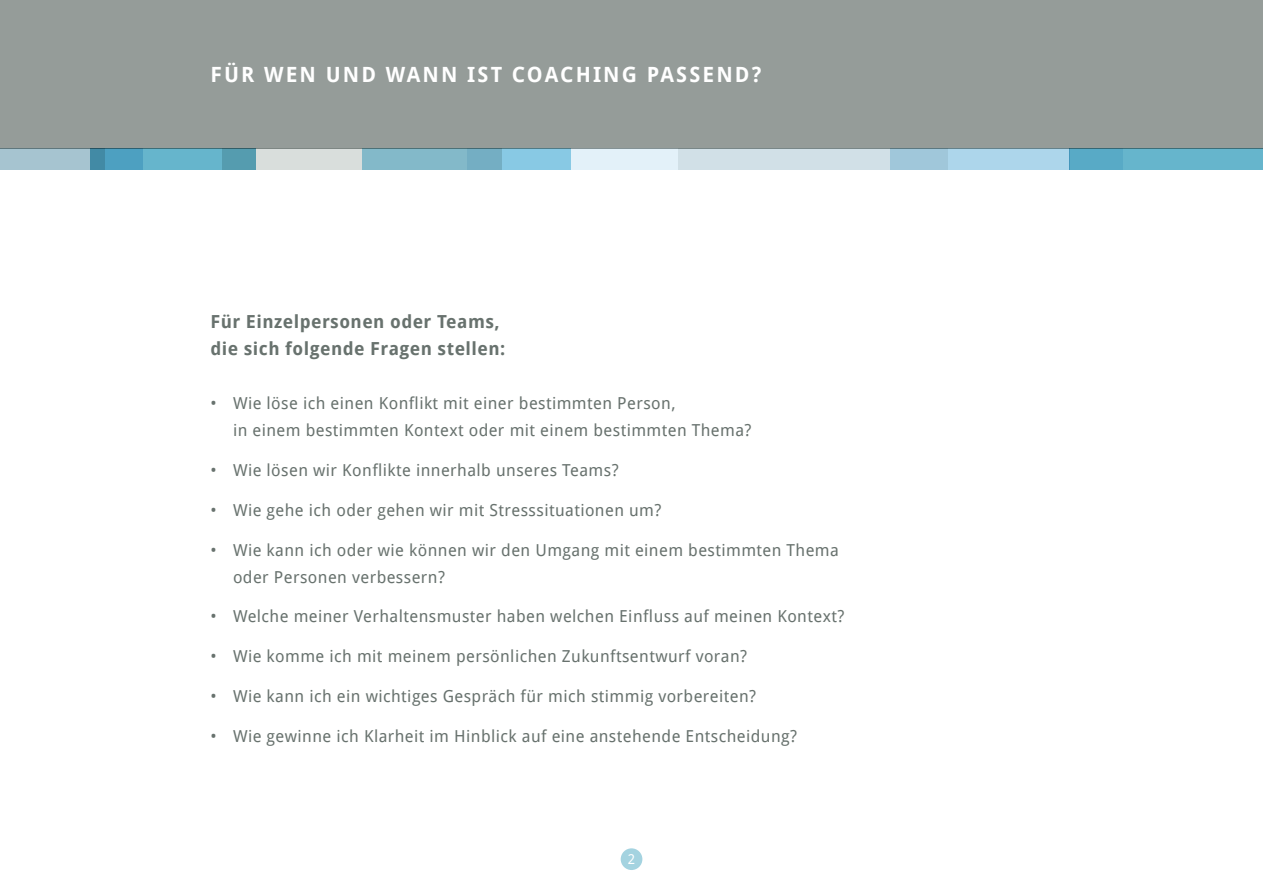
<style>
.page{position:relative;width:1263px;height:893px;background:#fff}
.page>*{position:absolute;margin:0;border:0;box-sizing:border-box;transform-origin:0 0}
.t1{font:700 21px "Droid Sans";letter-spacing:.1em;color:#fff}
.t2{font:700 18px/27px "Droid Sans";letter-spacing:.025em;color:#68726e}
.t3{font:16.5px/27px "Droid Sans";letter-spacing:.025em;color:#68726e}
.t4{font:13.5px "Droid Sans";color:#fff}
</style>
<div class="page">
<div style="left:0;top:0;width:1263px;height:149px;background:#959c99"></div>
<div style="left:1070px;top:149px;width:193px;height:21px;background:#66b5cc"></div>
<svg style="left:501px;top:149px;width:621px;height:21px;background:#b5d7e6"></svg>
<div style="left:90px;top:149px;width:166px;height:21px;background:#66b5cc"></div>
<svg style="left:0;top:149px;width:143px;height:21px;background:#83b4c7"></svg>
<svg style="left:222px;top:149px;width:279px;height:21px;background:#9cc2cc"></svg>
<div style="left:621px;top:848px;width:21px;height:22px;background:#a4d3e0;border-radius:50%"></div>
<p class="t1" style="left:210px;top:63px;width:552px">FÜR WEN UND WANN IST COACHING PASSEND?</p>
<p class="t2" style="left:210px;top:308px;width:296px">Für Einzelpersonen oder Teams, die sich folgende Fragen stellen:</p>
<p class="t3" style="left:233px;top:390px;width:520px;text-indent:-22px">• Wie löse ich einen Konflikt mit einer bestimmten Person,<br>in einem bestimmten Kontext oder mit einem bestimmten Thema?</p>
<p class="t3" style="left:210px;top:457px;width:410px">• Wie lösen wir Konflikte innerhalb unseres Teams?</p>
<p class="t3" style="left:210px;top:497px;width:452px">• Wie gehe ich oder gehen wir mit Stresssituationen um?</p>
<p class="t3" style="left:233px;top:536px;width:607px;text-indent:-22px">• Wie kann ich oder wie können wir den Umgang mit einem bestimmten Thema oder Personen verbessern?</p>
<p class="t3" style="left:210px;top:603px;width:635px">• Welche meiner Verhaltensmuster haben welchen Einfluss auf meinen Kontext?</p>
<p class="t3" style="left:210px;top:643px;width:538px">• Wie komme ich mit meinem persönlichen Zukunftsentwurf voran?</p>
<p class="t3" style="left:210px;top:683px;width:547px">• Wie kann ich ein wichtiges Gespräch für mich stimmig vorbereiten?</p>
<p class="t3" style="left:210px;top:722px;width:588px">• Wie gewinne ich Klarheit im Hinblick auf eine anstehende Entscheidung?</p>
<p class="t4" style="left:628px;top:851px;width:9px">2</p>
</div>
